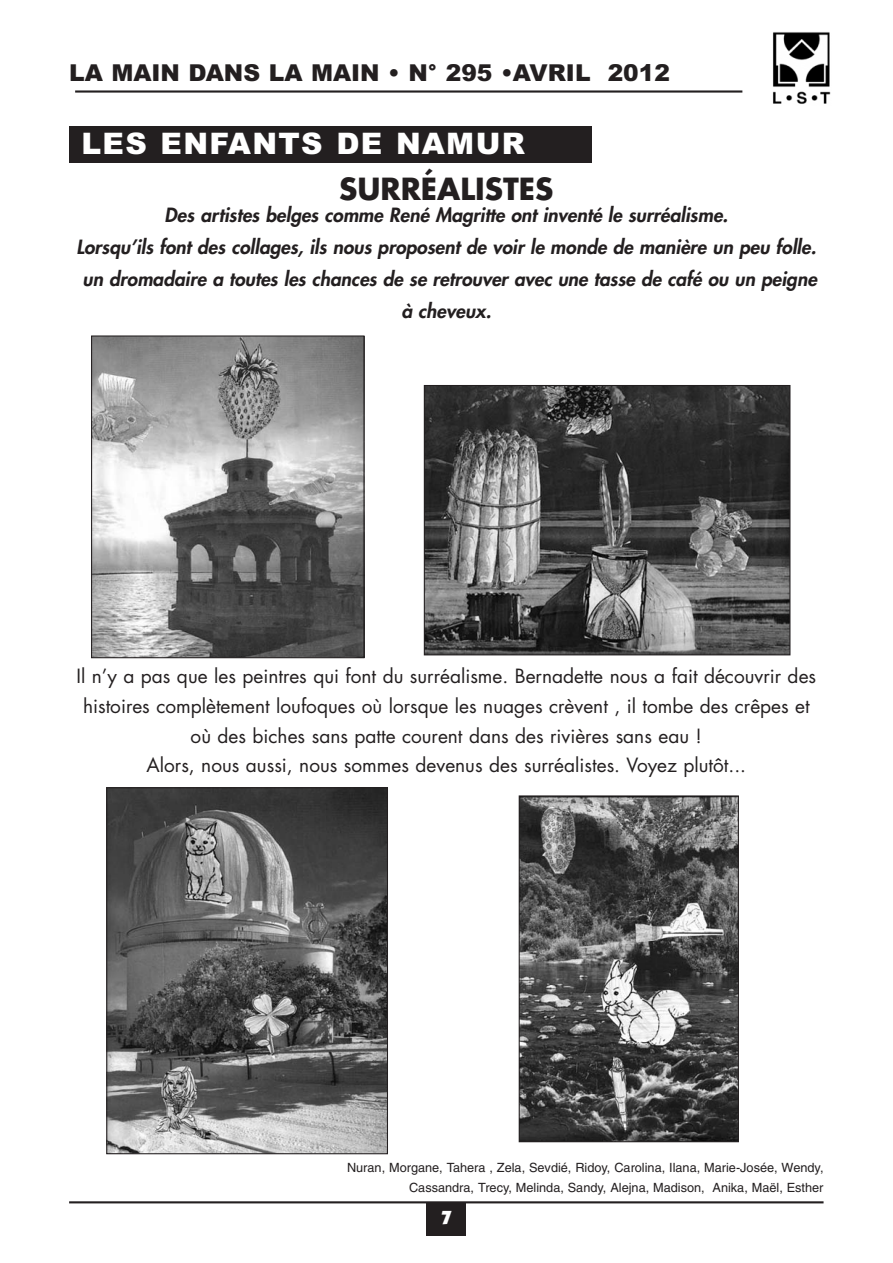
<style>
.page{position:relative;width:893px;height:1263px;background:#fff}
.page>*{position:absolute;margin:0;border:0;box-sizing:border-box;transform-origin:0 0}
.t1{font:900 29.7px "Arial";letter-spacing:.045em;color:#fff}
.t2{font:700 29.7px "Futura";color:#231f20}
.t3{font:900 23.25px "Arial";color:#231f20}
.t4{font:19.05px/29.7px "Futura";color:#231f20;text-align:center}
.t5{font:italic 800 19.05px/32.1px "Futura";color:#231f20;text-align:center}
.t6{font:900 19.05px "Itc Kabel";color:#fff}
.t7{font:12.75px/20.4px "Helvetica";color:#231f20;text-align:right}
</style>
<div class="page">
<div style="left:427px;top:1202px;width:39px;height:34px;background:#231f20"></div>
<hr style="left:69px;top:1201px;width:754px;height:2px;background:#231f20">
<img style="left:773px;top:32px;width:58px;height:72px">
<hr style="left:75px;top:90px;width:667px;height:3px;background:#231f20">
<div style="left:69px;top:127px;width:523px;height:36px;background:#231f20"></div>
<img style="left:108px;top:789px;width:278px;height:363px">
<div style="left:106px;top:787px;width:282px;height:367px;border:1px solid #231f20"></div>
<img style="left:93px;top:337px;width:269px;height:319px">
<div style="left:91px;top:335px;width:273px;height:323px;border:1px solid #231f20"></div>
<img style="left:426px;top:387px;width:362px;height:266px">
<div style="left:424px;top:385px;width:366px;height:270px;border:1px solid #231f20"></div>
<img style="left:521px;top:797px;width:216px;height:343px">
<div style="left:519px;top:795px;width:220px;height:347px;border:1px solid #231f20"></div>
<p class="t3" style="left:69px;top:60px;width:602px">LA MAIN DANS LA MAIN • N° 295 •AVRIL 2012</p>
<h1 class="t1" style="left:81px;top:127px;width:445px">LES ENFANTS DE NAMUR</h1>
<h1 class="t2" style="left:339px;top:175px;width:216px">SURRÉALISTES</h1>
<p class="t5" style="left:76px;top:201px;width:742px">Des artistes belges comme René Magritte ont inventé le surréalisme.<br>Lorsqu’ils font des collages, ils nous proposent de voir le monde de manière un peu folle. un dromadaire a toutes les chances de se retrouver avec une tasse de café ou un peigne à cheveux.</p>
<p class="t4" style="left:76px;top:663px;width:741px">Il n’y a pas que les peintres qui font du surréalisme. Bernadette nous a fait découvrir des histoires complètement loufoques où lorsque les nuages crèvent , il tombe des crêpes et où des biches sans patte courent dans des rivières sans eau !<br>Alors, nous aussi, nous sommes devenus des surréalistes. Voyez plutôt...</p>
<p class="t7" style="left:347px;top:1158px;width:478px">Nuran, Morgane, Tahera , Zela, Sevdié, Ridoy, Carolina, Ilana, Marie-Josée, Wendy,<br>Cassandra, Trecy, Melinda, Sandy, Alejna, Madison, Anika, Maël, Esther</p>
<p class="t6" style="left:441px;top:1210px;width:12px">7</p>
</div>
